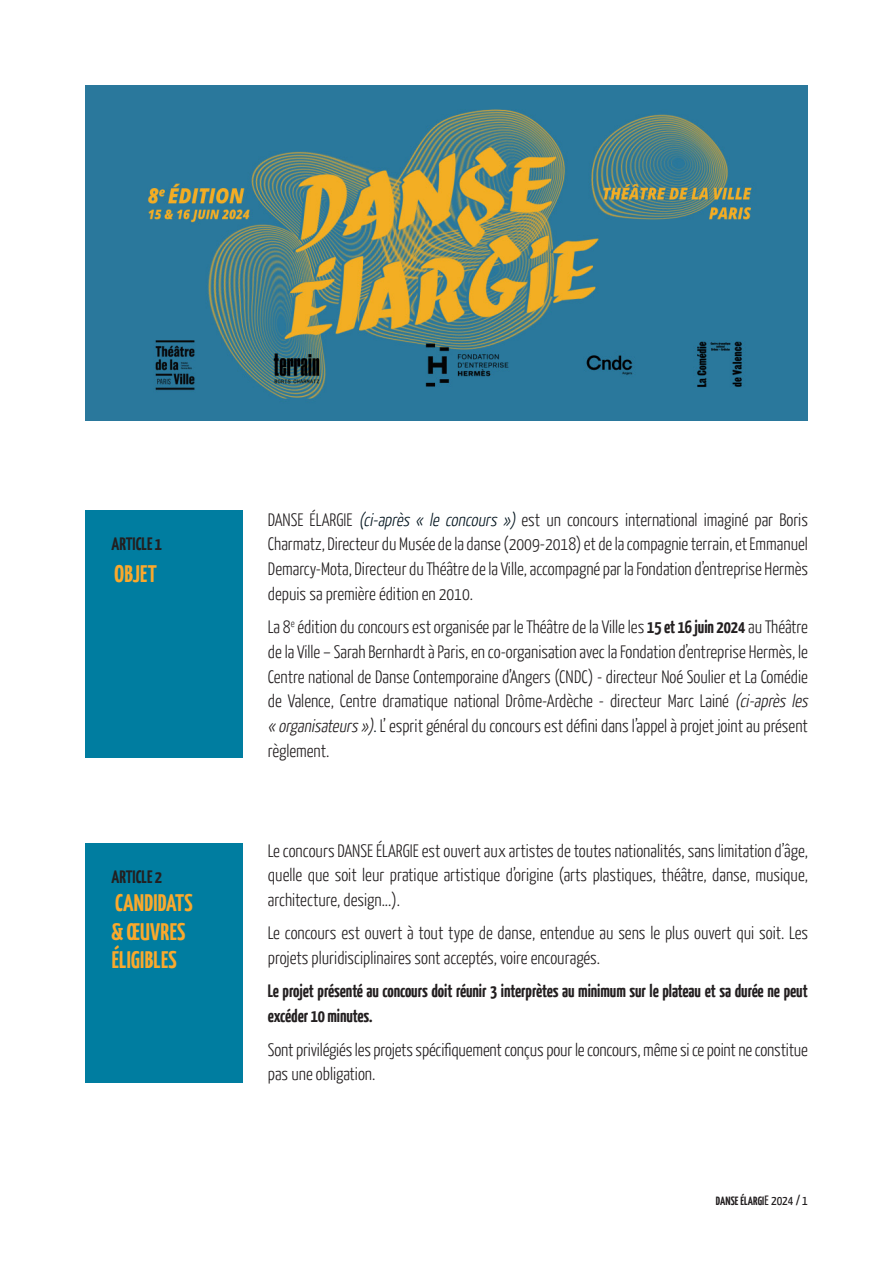
<style>
.page{position:relative;width:893px;height:1263px;background:#fff}
.page>*{position:absolute;margin:0;border:0;box-sizing:border-box;transform-origin:0 0}
.t1{font:700 24px/28.5px "Yanone Kaffeesatz";letter-spacing:.01em;color:#faa92c}
.TEXTE{font:300 18px/24.8px "Yanone Kaffeesatz";color:#231f20}
.TEXTE-2{font:700 18px/24.8px "Yanone Kaffeesatz";letter-spacing:-.005em;color:#231f20}
.t2{font:700 12px "Yanone Kaffeesatz";letter-spacing:.01em;color:#231f20}
.s1{font-style:italic;color:#071822}
.s2{font-weight:700}
.s3{font-style:italic}
.s4{color:#071822}
.s5{font-weight:400;font-size:13.5px}
</style>
<div class="page">
<div style="left:85px;top:510px;width:157px;height:248px;background:#007da0"></div>
<div style="left:85px;top:843px;width:157px;height:239px;background:#007da0"></div>
<img style="left:85px;top:85px;width:723px;height:336px">
<p class="TEXTE-2" style="left:112px;top:531px;width:52px">ARTICLE 1</p>
<p class="t1" style="left:115px;top:558px;width:44px">OBJET</p>
<p class="TEXTE-2" style="left:112px;top:863px;width:52px">ARTICLE 2</p>
<p class="t1" style="left:115px;top:888px;width:79px">CANDIDATS</p>
<p class="t1" style="left:112px;top:916px;width:75px">&amp; ŒUVRES<br>ÉLIGIBLES</p>
<p class="TEXTE" style="left:268px;top:506px;width:542px;text-align:justify">DANSE ÉLARGIE <span class="s1">(ci-après « le concours »)</span> est un concours international imaginé par Boris Charmatz, Directeur du Musée de la danse (2009-2018) et de la compagnie terrain, et Emmanuel Demarcy-Mota, Directeur du Théâtre de la Ville, accompagné par la Fondation d’entreprise Hermès depuis sa première édition en 2010.</p>
<p class="TEXTE" style="left:268px;top:614px;width:545px">La 8<sup>e</sup> édition du concours est organisée par le Théâtre de la Ville les <span class="s2">15 et 16 juin 2024</span> au Théâtre de la Ville – Sarah Bernhardt à Paris, en co-organisation avec la Fondation d’entreprise Hermès, le Centre national de Danse Contemporaine d’Angers (CNDC) - directeur Noé Soulier et La Comédie de Valence, Centre dramatique national Drôme-Ardèche - directeur Marc Lainé <span class="s3">(ci-après les «organisateurs»)</span><span class="s4">.</span> L’ esprit général du concours est défini dans l’appel à projet joint au présent règlement.</p>
<p class="TEXTE" style="left:268px;top:837px;width:542px;text-align:justify">Le concours DANSE ÉLARGIE est ouvert aux artistes de toutes nationalités, sans limitation d’âge, quelle que soit leur pratique artistique d’origine (arts plastiques, théâtre, danse, musique, architecture, design...).</p>
<p class="TEXTE" style="left:268px;top:920px;width:542px">Le concours est ouvert à tout type de danse, entendue au sens le plus ouvert qui soit. Les projets pluridisciplinaires sont acceptés, voire encouragés.</p>
<p class="TEXTE-2" style="left:268px;top:978px;width:541px">Le projet présenté au concours doit réunir 3 interprètes au minimum sur le plateau et sa durée ne peut excéder 10 minutes.</p>
<p class="TEXTE" style="left:268px;top:1036px;width:542px">Sont privilégiés les projets spécifiquement conçus pour le concours, même si ce point ne constitue pas une obligation.</p>
<p class="t2" style="left:716px;top:1193px;width:93px">DANSE ÉLARGI<span class="s5">E 2024 / 1</span></p>
</div>
